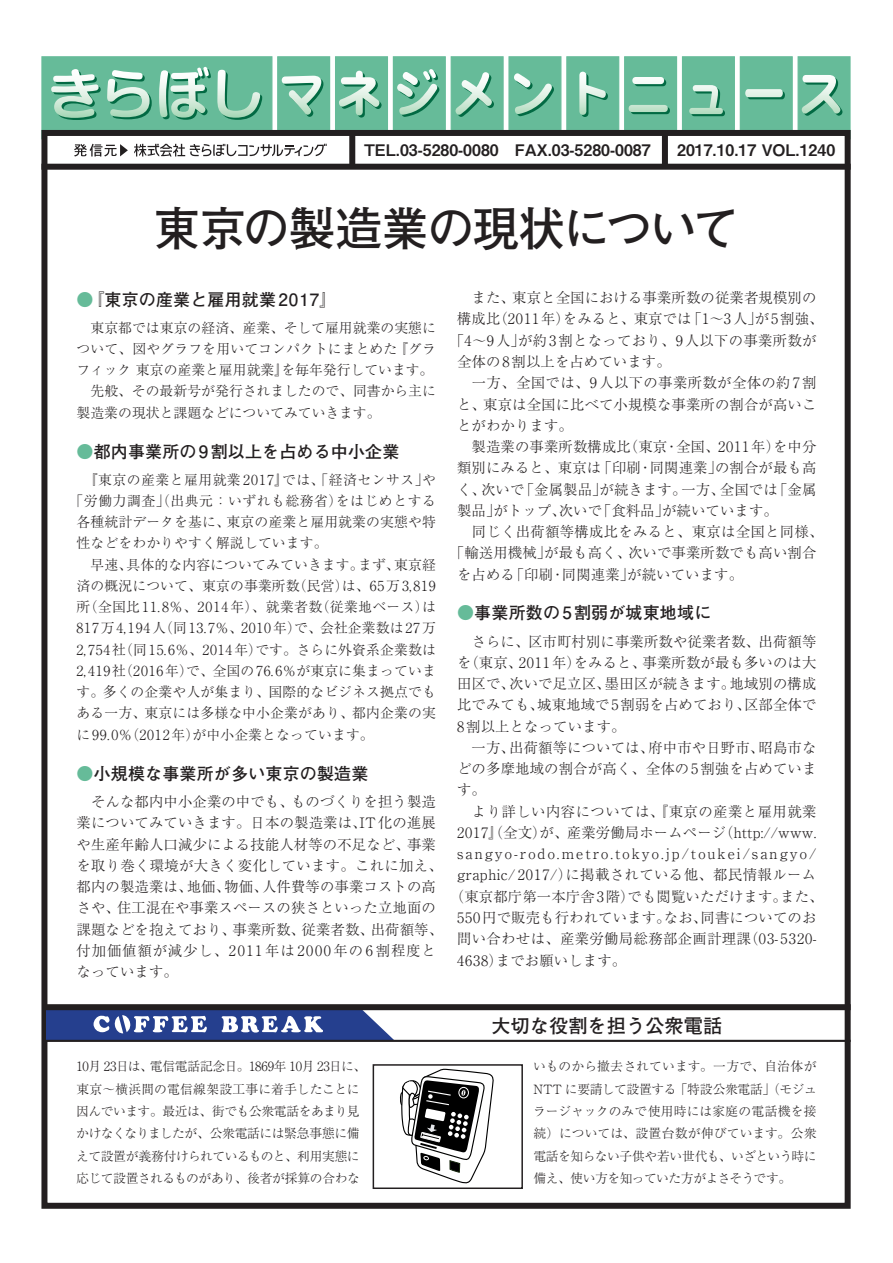
<style>
.page{position:relative;width:893px;height:1263px;background:#fff}
.page>*{position:absolute;margin:0;border:0;box-sizing:border-box;transform-origin:0 0}
.t1{font:700 46.8px "Futo Go B101 Pro";letter-spacing:-.03em;color:#231f20}
.t2{font:700 19.2px "Futo Go B101 Pro";letter-spacing:.005em;color:#231f20}
.t3{font:700 16.95px "Futo Go B101 Pro";letter-spacing:.01em;color:#231f20}
.t4{font:15.9px "Midashi Go Pro MB31";color:#231f20}
.t5{font:300 14.4px/21.3px "Ryumin Pro";letter-spacing:.01em;color:#231f20;text-align:justify}
.t6{font:300 14.4px "Ryumin Pro";letter-spacing:.145em;color:#231f20}
.t7{font:300 14.4px "Ryumin Pro";letter-spacing:.03em;color:#231f20}
.t8{font:300 14.4px "Ryumin Pro";letter-spacing:.035em;color:#231f20}
.t9{font:300 13.8px/21.3px "Ryumin Pro";letter-spacing:.01em;color:#231f20;text-align:justify}
.t10{font:300 13.8px "Ryumin Pro";letter-spacing:.035em;color:#231f20}
.t11{font:300 13.8px "Ryumin Pro";letter-spacing:.04em;color:#231f20}
.t12{font:300 12.75px/22.4px "Ryumin Pro";letter-spacing:-.03em;color:#231f20}
.s1{color:#6b9}
</style>
<div class="page">
<div style="left:41px;top:56px;width:231px;height:83px;background:#6b9;border:1px solid #6b9"></div>
<div style="left:277px;top:56px;width:53px;height:83px;background:#6b9;border:1px solid #6b9"></div>
<div style="left:335px;top:56px;width:53px;height:83px;background:#6b9;border:1px solid #6b9"></div>
<div style="left:393px;top:56px;width:53px;height:83px;background:#6b9;border:1px solid #6b9"></div>
<div style="left:451px;top:56px;width:53px;height:83px;background:#6b9;border:1px solid #6b9"></div>
<div style="left:508px;top:56px;width:53px;height:83px;background:#6b9;border:1px solid #6b9"></div>
<div style="left:566px;top:56px;width:53px;height:83px;background:#6b9;border:1px solid #6b9"></div>
<div style="left:624px;top:56px;width:53px;height:83px;background:#6b9;border:1px solid #6b9"></div>
<div style="left:682px;top:56px;width:53px;height:83px;background:#6b9;border:1px solid #6b9"></div>
<div style="left:740px;top:56px;width:53px;height:83px;background:#6b9;border:1px solid #6b9"></div>
<div style="left:797px;top:56px;width:54px;height:83px;background:#6b9;border:1px solid #6b9"></div>
<svg style="left:282px;top:76px;width:41px;height:41px"></svg>
<svg style="left:339px;top:71px;width:43px;height:47px"></svg>
<svg style="left:397px;top:69px;width:42px;height:48px"></svg>
<svg style="left:456px;top:72px;width:38px;height:45px"></svg>
<svg style="left:514px;top:73px;width:40px;height:43px"></svg>
<svg style="left:579px;top:72px;width:29px;height:45px"></svg>
<svg style="left:629px;top:77px;width:41px;height:37px"></svg>
<svg style="left:689px;top:85px;width:36px;height:31px"></svg>
<svg style="left:745px;top:89px;width:40px;height:10px"></svg>
<svg style="left:802px;top:75px;width:40px;height:41px"></svg>
<svg style="left:51px;top:67px;width:211px;height:53px"></svg>
<div style="left:44px;top:133px;width:804px;height:1073px;background:#fff"></div>
<div style="left:41px;top:130px;width:810px;height:1079px;border:6px solid #231f20"></div>
<div style="left:349px;top:133px;width:6px;height:34px;background:#231f20"></div>
<div style="left:662px;top:133px;width:6px;height:34px;background:#231f20"></div>
<div style="left:41px;top:164px;width:810px;height:6px;background:#231f20"></div>
<div style="left:47px;top:1005px;width:312px;height:35px;background:#253f8e"></div>
<svg style="left:354px;top:1010px;width:41px;height:30px"></svg>
<svg style="left:222px;top:1016px;width:101px;height:17px"></svg>
<svg style="left:94px;top:1010px;width:113px;height:24px"></svg>
<div style="left:43px;top:1004px;width:808px;height:6px;background:#231f20"></div>
<hr style="left:44px;top:1040px;width:807px;height:2px;background:#231f20">
<svg style="left:400px;top:1068px;width:94px;height:116px"></svg>
<div style="left:373px;top:1064px;width:150px;height:125px;border:2px solid #231f20"></div>
<svg style="left:74px;top:144px;width:54px;height:13px"></svg>
<svg style="left:134px;top:144px;width:193px;height:13px"></svg>
<p class="t4" style="left:364px;top:137px;width:288px">TEL.03-5280-0080　FAX.03-5280-0087</p>
<p class="t4" style="left:677px;top:137px;width:160px">2017.10.17 VOL.1240</p>
<p class="t1" style="left:154px;top:191px;width:587px">東京の製造業の現状について</p>
<p class="t3" style="left:77px;top:286px;width:261px"><span class="s1">●</span>『東京の産業と雇用就業 2017』</p>
<p class="t9" style="left:76px;top:316px;width:361px">　東京都では東京の経済、産業、そして雇用就業の実態について、図やグラフを用いてコンパクトにまとめた『グラフィック 東京の産業と雇用就業』を毎年発行しています。</p>
<p class="t9" style="left:76px;top:379px;width:361px">　先般、その最新号が発行されましたので、同書から主に製造業の現状と課題などについてみていきます。</p>
<p class="t3" style="left:77px;top:438px;width:324px"><span class="s1">●</span>都内事業所の 9割以上を占める中小企業</p>
<p class="t10" style="left:77px;top:468px;width:361px">　『東京の産業と雇用就業2017』では、「経済センサス」や</p>
<p class="t11" style="left:70px;top:490px;width:368px">「労働力調査」（出典元：いずれも総務省）をはじめとする</p>
<p class="t9" style="left:77px;top:510px;width:361px">各種統計データを基に、東京の産業と雇用就業の実態や特</p>
<p class="t9" style="left:77px;top:531px;width:253px">性などをわかりやすく解説しています。</p>
<p class="t9" style="left:77px;top:553px;width:361px">　早速、具体的な内容についてみていきます。まず、東京経済の概況について、東京の事業所数（民営）は、65万3,819所（全国比11.8％、2014年）、就業者数（従業地ベース）は817万4,194人（同13.7％、2010年）で、会社企業数は27万2,754社（同15.6％、2014年）です。さらに外資系企業数は2,419社（2016年）で、全国の76.6％が東京に集まっています。多くの企業や人が集まり、国際的なビジネス拠点でもある一方、東京には多様な中小企業があり、都内企業の実に99.0％（2012年）が中小企業となっています。</p>
<p class="t3" style="left:77px;top:760px;width:293px"><span class="s1">●</span>小規模な事業所が多い東京の製造業</p>
<p class="t5" style="left:77px;top:790px;width:368px;text-align:left">　そんな都内中小企業の中でも、ものづくりを担う製造業についてみていきます。日本の製造業は、IT化の進展や生産年齢人口減少による技能人材等の不足など、事業を取り巻く環境が大きく変化しています。これに加え、都内の製造業は、地価、物価、人件費等の事業コストの高さや、住工混在や事業スペースの狭さといった立地面の課題などを抱えており、事業所数、従業者数、出荷額等、付加価値額が減少し、2011年は2000年の6割程度となっています。</p>
<p class="t5" style="left:457px;top:286px;width:361px">　また、東京と全国における事業所数の従業者規模別の</p>
<p class="t5" style="left:457px;top:307px;width:368px">構成比（2011年）をみると、東京では「1～3人」が5割強、</p>
<p class="t5" style="left:450px;top:329px;width:368px">「4～9人」が約3割となっており、9人以下の事業所数が</p>
<p class="t5" style="left:457px;top:350px;width:215px">全体の8割以上を占めています。</p>
<p class="t5" style="left:457px;top:371px;width:361px">　一方、全国では、9人以下の事業所数が全体の約7割と、東京は全国に比べて小規模な事業所の割合が高いことがわかります。</p>
<p class="t5" style="left:457px;top:435px;width:361px">　製造業の事業所数構成比（東京・全国、2011年）を中分類別にみると、東京は「印刷・同関連業」の割合が最も高く、次いで「金属製品」が続きます。一方、全国では「金属製品」がトップ、次いで「食料品」が続いています。</p>
<p class="t5" style="left:457px;top:520px;width:368px">　同じく出荷額等構成比をみると、東京は全国と同様、</p>
<p class="t5" style="left:450px;top:541px;width:368px">「輸送用機械」が最も高く、次いで事業所数でも高い割合</p>
<p class="t5" style="left:457px;top:562px;width:287px">を占める「印刷・同関連業」が続いています。</p>
<p class="t3" style="left:457px;top:599px;width:256px"><span class="s1">●</span>事業所数の 5割弱が城東地域に</p>
<p class="t5" style="left:457px;top:629px;width:361px">　さらに、区市町村別に事業所数や従業者数、出荷額等を（東京、2011年）をみると、事業所数が最も多いのは大田区で、次いで足立区、墨田区が続きます。地域別の構成比でみても、城東地域で5割弱を占めており、区部全体で8割以上となっています。</p>
<p class="t5" style="left:457px;top:736px;width:361px">　一方、出荷額等については、府中市や日野市、昭島市などの多摩地域の割合が高く、全体の5割強を占めています。</p>
<p class="t8" style="left:457px;top:800px;width:361px">　より詳しい内容については、『東京の産業と雇用就業</p>
<p class="t5" style="left:457px;top:821px;width:361px">2017』（全文）が、産業労働局ホームページ（http://www.</p>
<p class="t6" style="left:457px;top:842px;width:361px">sangyo-rodo.metro.tokyo.jp/toukei/sangyo/</p>
<p class="t7" style="left:457px;top:864px;width:361px">graphic/2017/）に掲載されている他、都民情報ルーム</p>
<p class="t5" style="left:450px;top:884px;width:375px">（東京都庁第一本庁舎3階）でも閲覧いただけます。また、</p>
<p class="t5" style="left:457px;top:906px;width:361px">550円で販売も行われています。なお、同書についてのお</p>
<p class="t5" style="left:457px;top:927px;width:361px">問い合わせは、産業労働局総務部企画計理課（03-5320-</p>
<p class="t5" style="left:457px;top:948px;width:171px">4638）までお願いします。</p>
<p class="t2" style="left:491px;top:1010px;width:232px">大切な役割を担う公衆電話</p>
<p class="t12" style="left:76px;top:1054px;width:292px">10月 23日は、電信電話記念日。1869年 10月 23日に、東京～横浜間の電信線架設工事に着手したことに因んでいます。最近は、街でも公衆電話をあまり見かけなくなりましたが、公衆電話には緊急事態に備えて設置が義務付けられているものと、利用実態に応じて設置されるものがあり、後者が採算の合わな</p>
<p class="t12" style="left:533px;top:1054px;width:285px;text-align:justify">いものから撤去されています。一方で、自治体がNTT に要請して設置する「特設公衆電話」（モジュラージャックのみで使用時には家庭の電話機を接続）については、設置台数が伸びています。公衆電話を知らない子供や若い世代も、いざという時に備え、使い方を知っていた方がよさそうです。</p>
</div>
